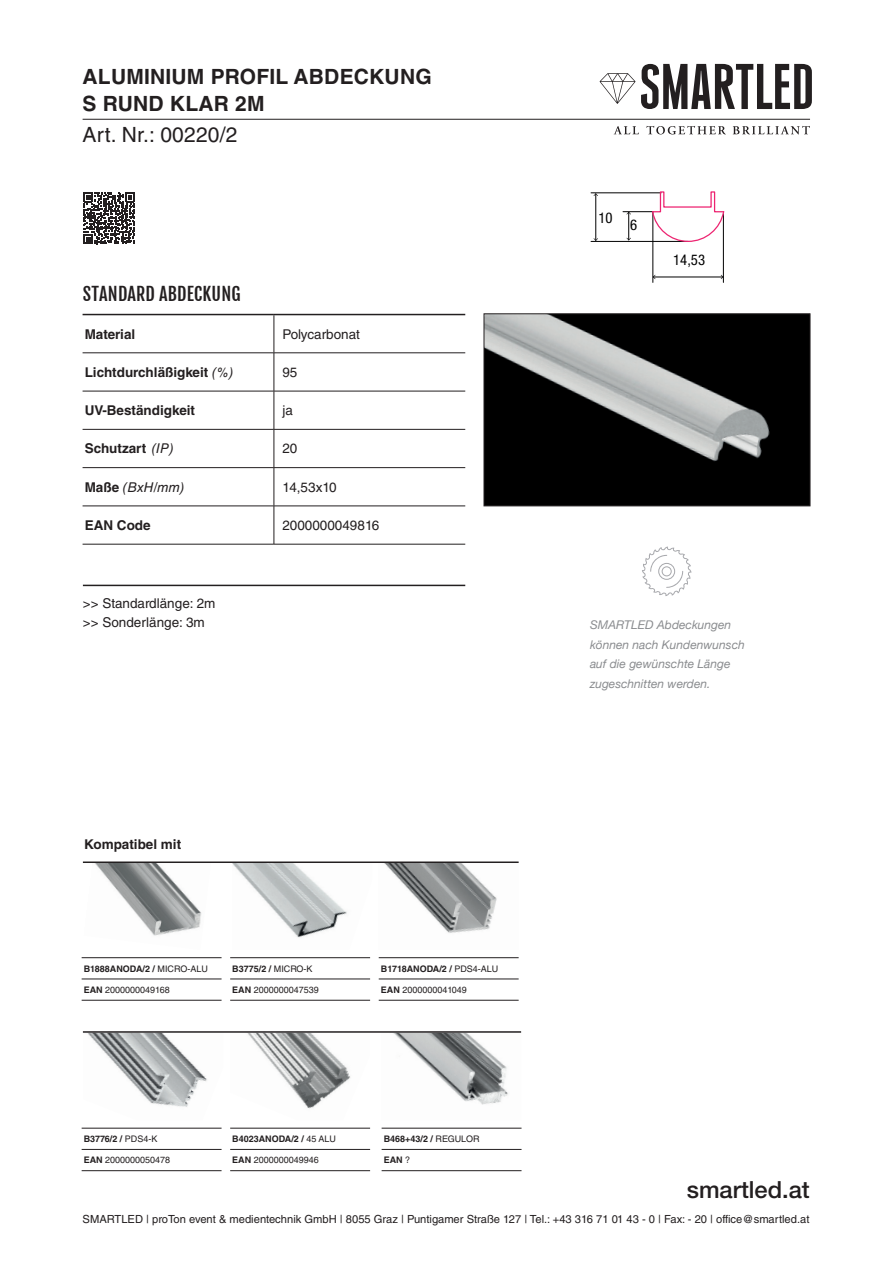
<style>
.page{position:relative;width:893px;height:1263px;background:#fff}
.page>*{position:absolute;margin:0;border:0;box-sizing:border-box;transform-origin:0 0}
.t1{font:500 23.7px "Helvetica Neue LT Std";color:#231f20}
.t2{font:700 21px/27px "Helvetica LT Std";letter-spacing:.01em;color:#231f20}
.t3{font:21px "Helvetica LT Std";letter-spacing:.01em;color:#231f20}
.t4{font:18px "Fjalla One";letter-spacing:.01em;color:#231f20}
.t5{font:condensed 14.7px "Helvetica Neue";color:#000001}
.t6{font:700 13.5px "Helvetica LT Std";color:#231f20}
.t7{font:13.5px/19.5px "Helvetica LT Std";color:#231f20}
.t8{font:italic 13.5px "Helvetica LT Std";color:#231f20}
.t9{font:italic 12px/19.5px "Helvetica Neue";color:#8a8c8f}
.t10{font:11.1px "Helvetica LT Std";color:#231f20}
.t11{font:700 9px "Helvetica LT Std";color:#231f20}
.t12{font:9px "Helvetica LT Std";color:#231f20}
.s1{font-weight:400;font-style:italic}
.s2{font-weight:700;font-style:normal}
.s3{font-weight:400}
.s4{font-weight:700}
</style>
<div class="page">
<svg style="left:83px;top:315px;width:382px;height:114px"></svg>
<hr style="left:274px;top:315px;width:1px;height:38px;background:#231f20">
<hr style="left:83px;top:353px;width:191px;height:1px;background:#231f20">
<hr style="left:274px;top:353px;width:191px;height:1px;background:#231f20">
<hr style="left:274px;top:353px;width:1px;height:38px;background:#231f20">
<hr style="left:83px;top:391px;width:191px;height:1px;background:#231f20">
<hr style="left:274px;top:391px;width:191px;height:1px;background:#231f20">
<hr style="left:274px;top:391px;width:1px;height:38px;background:#231f20">
<hr style="left:83px;top:429px;width:191px;height:1px;background:#231f20">
<hr style="left:274px;top:429px;width:191px;height:1px;background:#231f20">
<hr style="left:274px;top:429px;width:1px;height:38px;background:#231f20">
<hr style="left:83px;top:467px;width:191px;height:1px;background:#231f20">
<hr style="left:274px;top:467px;width:191px;height:1px;background:#231f20">
<hr style="left:274px;top:468px;width:1px;height:38px;background:#231f20">
<hr style="left:83px;top:506px;width:191px;height:1px;background:#231f20">
<hr style="left:274px;top:506px;width:191px;height:1px;background:#231f20">
<hr style="left:274px;top:506px;width:1px;height:38px;background:#231f20">
<hr style="left:83px;top:544px;width:191px;height:1px;background:#231f20">
<hr style="left:274px;top:544px;width:191px;height:1px;background:#231f20">
<hr style="left:83px;top:314px;width:191px;height:1px;background:#231f20">
<hr style="left:274px;top:314px;width:191px;height:1px;background:#231f20">
<svg style="left:641px;top:64px;width:171px;height:45px"></svg>
<svg style="left:600px;top:73px;width:35px;height:31px"></svg>
<svg style="left:614px;top:126px;width:25px;height:8px"></svg>
<svg style="left:646px;top:126px;width:80px;height:8px"></svg>
<svg style="left:733px;top:126px;width:77px;height:9px"></svg>
<hr style="left:83px;top:119px;width:727px;height:1px;background:#231f20">
<img style="left:486px;top:316px;width:322px;height:188px">
<div style="left:484px;top:314px;width:326px;height:192px;border:1px solid #231f20"></div>
<svg style="left:83px;top:193px;width:52px;height:51px"></svg>
<img style="left:94px;top:863px;width:108px;height:73px">
<img style="left:384px;top:863px;width:113px;height:70px">
<img style="left:232px;top:863px;width:115px;height:75px">
<hr style="left:379px;top:957px;width:140px;height:1px;background:#231f20">
<hr style="left:379px;top:979px;width:140px;height:1px;background:#231f20">
<hr style="left:379px;top:1000px;width:140px;height:1px;background:#231f20">
<hr style="left:230px;top:1128px;width:140px;height:1px;background:#231f20">
<hr style="left:230px;top:1149px;width:140px;height:1px;background:#231f20">
<hr style="left:230px;top:1170px;width:140px;height:1px;background:#231f20">
<hr style="left:382px;top:1128px;width:140px;height:1px;background:#231f20">
<hr style="left:382px;top:1149px;width:140px;height:1px;background:#231f20">
<hr style="left:382px;top:1170px;width:140px;height:1px;background:#231f20">
<hr style="left:230px;top:957px;width:140px;height:1px;background:#231f20">
<hr style="left:230px;top:979px;width:140px;height:1px;background:#231f20">
<hr style="left:230px;top:1000px;width:140px;height:1px;background:#231f20">
<hr style="left:82px;top:1128px;width:140px;height:1px;background:#231f20">
<hr style="left:82px;top:1149px;width:140px;height:1px;background:#231f20">
<hr style="left:82px;top:1170px;width:140px;height:1px;background:#231f20">
<hr style="left:82px;top:957px;width:140px;height:1px;background:#231f20">
<hr style="left:82px;top:979px;width:140px;height:1px;background:#231f20">
<hr style="left:82px;top:1000px;width:140px;height:1px;background:#231f20">
<img style="left:87px;top:1033px;width:120px;height:74px">
<img style="left:247px;top:1033px;width:104px;height:76px">
<img style="left:393px;top:1033px;width:115px;height:72px">
<hr style="left:83px;top:861px;width:436px;height:2px;background:#231f20">
<hr style="left:83px;top:1031px;width:438px;height:2px;background:#231f20">
<svg style="left:642px;top:547px;width:49px;height:49px"></svg>
<hr style="left:83px;top:585px;width:382px;height:1px;background:#231f20">
<hr style="left:591px;top:241px;width:97px;height:1px;background:#000001">
<svg style="left:626px;top:212px;width:5px;height:28px"></svg>
<hr style="left:595px;top:194px;width:1px;height:46px;background:#000001">
<svg style="left:593px;top:238px;width:5px;height:3px"></svg>
<hr style="left:653px;top:277px;width:70px;height:1px;background:#000001">
<hr style="left:591px;top:193px;width:70px;height:1px;background:#000001">
<hr style="left:623px;top:211px;width:30px;height:1px;background:#000001">
<hr style="left:653px;top:212px;width:1px;height:70px;background:#000001">
<hr style="left:723px;top:214px;width:1px;height:68px;background:#000001">
<svg style="left:651px;top:191px;width:74px;height:52px"></svg>
<h2 class="t2" style="left:83px;top:63px;width:351px">ALUMINIUM PROFIL ABDECKUNG<br>S RUND KLAR 2M</h2>
<h2 class="t3" style="left:83px;top:123px;width:156px">Art. Nr.: 00220/2</h2>
<h3 class="t4" style="left:83px;top:283px;width:159px">STANDARD ABDECKUNG</h3>
<p class="t6" style="left:85px;top:325px;width:52px">Material</p>
<p class="t7" style="left:282px;top:324px;width:79px">Polycarbonat</p>
<p class="t6" style="left:85px;top:364px;width:150px">Lichtdurchläßigkeit <span class="s1">(%)</span></p>
<p class="t7" style="left:282px;top:362px;width:17px">95</p>
<p class="t6" style="left:85px;top:402px;width:112px">UV-Beständigkeit</p>
<p class="t7" style="left:282px;top:401px;width:12px">ja</p>
<p class="t6" style="left:85px;top:440px;width:90px">Schutzart <span class="s1">(IP)</span></p>
<p class="t7" style="left:282px;top:439px;width:17px">20</p>
<p class="t8" style="left:85px;top:479px;width:101px"><span class="s2">Maße</span> (BxH/mm)</p>
<p class="t7" style="left:282px;top:477px;width:56px">14,53x10</p>
<p class="t6" style="left:85px;top:517px;width:68px">EAN Code</p>
<p class="t7" style="left:282px;top:515px;width:99px">2000000049816</p>
<p class="t7" style="left:83px;top:593px;width:134px">&gt;&gt; Standardlänge: 2m &gt;&gt; Sonderlänge: 3m</p>
<p class="t6" style="left:84px;top:836px;width:99px">Kompatibel mit</p>
<p class="t11" style="left:84px;top:963px;width:126px">B1888ANODA/2 / <span class="s3">MICRO-ALU</span></p>
<p class="t12" style="left:84px;top:984px;width:88px"><span class="s4">EAN</span> 2000000049168</p>
<p class="t11" style="left:232px;top:963px;width:82px">B3775/2 / <span class="s3">MICRO-K</span></p>
<p class="t12" style="left:232px;top:984px;width:88px"><span class="s4">EAN</span> 2000000047539</p>
<p class="t11" style="left:381px;top:963px;width:119px">B1718ANODA/2 / <span class="s3">PDS4-ALU</span></p>
<p class="t12" style="left:381px;top:984px;width:88px"><span class="s4">EAN</span> 2000000041049</p>
<p class="t11" style="left:84px;top:1133px;width:75px">B3776/2 / <span class="s3">PDS4-K</span></p>
<p class="t12" style="left:84px;top:1155px;width:88px"><span class="s4">EAN</span> 2000000050478</p>
<p class="t11" style="left:232px;top:1133px;width:105px">B4023ANODA/2 / <span class="s3">45 ALU</span></p>
<p class="t12" style="left:232px;top:1155px;width:88px"><span class="s4">EAN</span> 2000000049946</p>
<p class="t11" style="left:384px;top:1133px;width:97px">B468+43/2 / <span class="s3">REGULOR</span></p>
<p class="t11" style="left:384px;top:1154px;width:28px">EAN <span class="s3">?</span></p>
<h3 class="t5" style="left:598px;top:209px;width:16px">10</h3>
<h3 class="t5" style="left:630px;top:217px;width:9px">6</h3>
<h3 class="t5" style="left:673px;top:251px;width:33px">14,53</h3>
<p class="t9" style="left:590px;top:616px;width:156px">SMARTLED Abdeckungen können nach Kundenwunsch auf die gewünschte Länge zugeschnitten werden.</p>
<h1 class="t1" style="left:687px;top:1175px;width:124px">smartled.at</h1>
<p class="t10" style="left:83px;top:1213px;width:728px">SMARTLED | proTon event &amp; medientechnik GmbH | 8055 Graz | Puntigamer Straße 127 | Tel.: +43 316 71 01 43 - 0 | Fax: - 20 | office@smartled.at</p>
</div>
